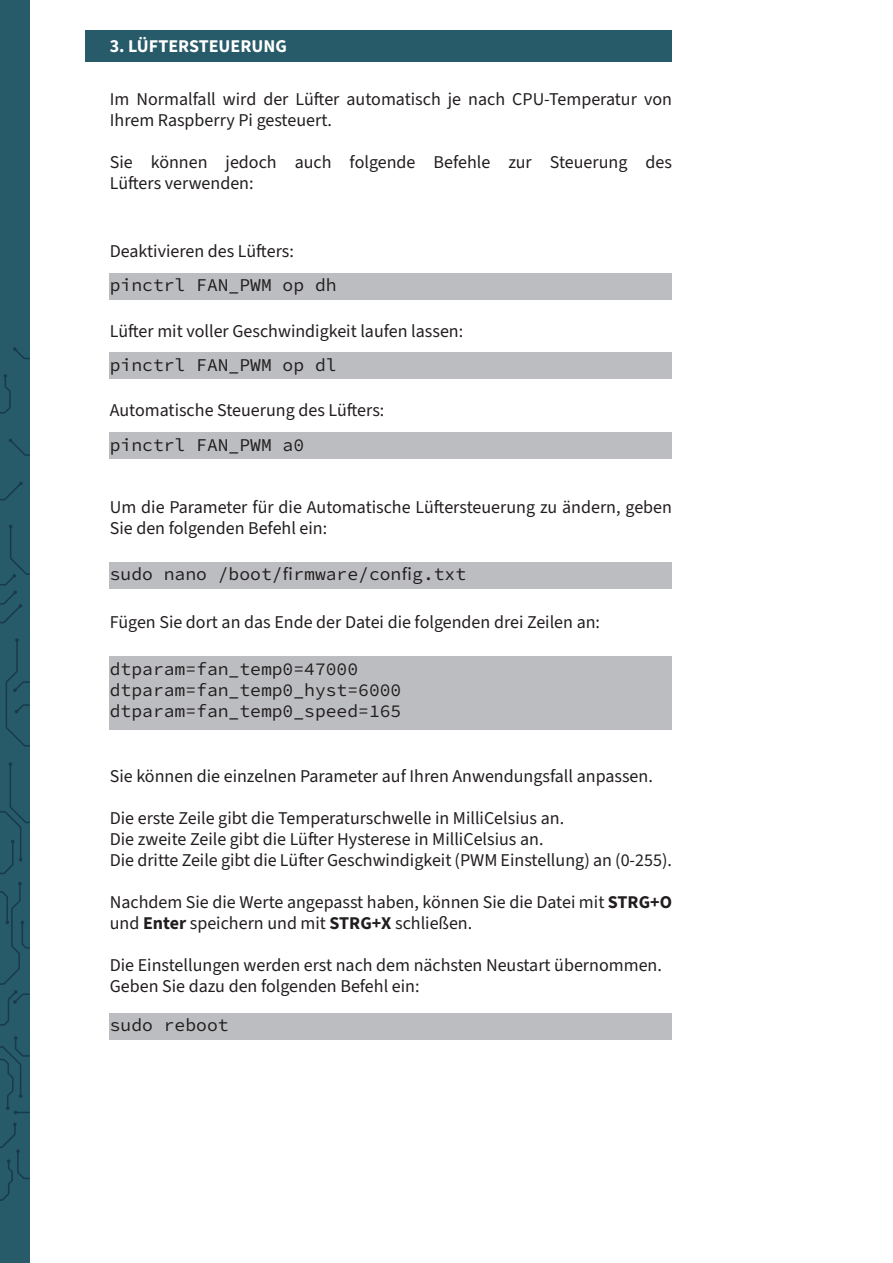
<style>
.page{position:relative;width:893px;height:1263px;background:#fff}
.page>*{position:absolute;margin:0;border:0;box-sizing:border-box;transform-origin:0 0}
.Default{font:18px/21px "Source Sans 3";color:#221e1f}
.Default-2{font:18px "Source Code Pro";color:#221e1f}
.t1{font:700 18px "Source Sans 3";color:#fff}
.s1{font-weight:700}
</style>
<div class="page">
<div style="left:110px;top:273px;width:562px;height:26px;background:#bcbdc0"></div>
<div style="left:0;top:0;width:30px;height:1263px;background:#275b6a"></div>
<svg style="left:0;top:1122px;width:30px;height:79px"></svg>
<svg style="left:0;top:1036px;width:30px;height:78px"></svg>
<svg style="left:0;top:882px;width:30px;height:144px"></svg>
<svg style="left:0;top:762px;width:30px;height:112px"></svg>
<svg style="left:5px;top:638px;width:25px;height:109px"></svg>
<svg style="left:0;top:525px;width:30px;height:99px"></svg>
<svg style="left:0;top:482px;width:23px;height:19px"></svg>
<svg style="left:9px;top:438px;width:21px;height:18px"></svg>
<svg style="left:0;top:374px;width:11px;height:40px"></svg>
<svg style="left:13px;top:347px;width:17px;height:12px"></svg>
<div style="left:85px;top:30px;width:587px;height:32px;background:#275b6a"></div>
<div style="left:110px;top:353px;width:562px;height:26px;background:#bcbdc0"></div>
<div style="left:110px;top:433px;width:562px;height:26px;background:#bcbdc0"></div>
<div style="left:110px;top:563px;width:562px;height:26px;background:#bcbdc0"></div>
<div style="left:110px;top:657px;width:562px;height:73px;background:#bcbdc0"></div>
<div style="left:110px;top:1013px;width:562px;height:27px;background:#bcbdc0"></div>
<p class="t1" style="left:110px;top:34px;width:179px">3. LÜFTERSTEUERUNG</p>
<p class="Default" style="left:110px;top:88px;width:564px">Im Normalfall wird der Lüfter automatisch je nach CPU-Temperatur von<br>Ihrem Raspberry Pi gesteuert.</p>
<p class="Default" style="left:110px;top:151px;width:564px">Sie können jedoch auch folgende Befehle zur Steuerung des<br>Lüfters verwenden:</p>
<p class="Default" style="left:110px;top:240px;width:186px">Deaktivieren des Lüfters:</p>
<p class="Default-2" style="left:110px;top:272px;width:228px">pinctrl FAN_PWM op dh</p>
<p class="Default" style="left:110px;top:320px;width:355px">Lüfter mit voller Geschwindigkeit laufen lassen:</p>
<p class="Default-2" style="left:110px;top:351px;width:228px">pinctrl FAN_PWM op dl</p>
<p class="Default" style="left:110px;top:400px;width:276px">Automatische Steuerung des Lüfters:</p>
<p class="Default-2" style="left:110px;top:431px;width:196px">pinctrl FAN_PWM a0</p>
<p class="Default" style="left:110px;top:496px;width:564px">Um die Parameter für die Automatische Lüftersteuerung zu ändern, geben<br>Sie den folgenden Befehl ein:</p>
<p class="Default-2" style="left:110px;top:561px;width:358px">sudo nano /boot/firmware/config.txt</p>
<p class="Default" style="left:110px;top:612px;width:492px">Fügen Sie dort an das Ende der Datei die folgenden drei Zeilen an:</p>
<p class="Default-2" style="left:110px;top:655px;width:250px">dtparam=fan_temp0=47000</p>
<p class="Default-2" style="left:110px;top:676px;width:293px">dtparam=fan_temp0_hyst=6000</p>
<p class="Default-2" style="left:110px;top:697px;width:293px">dtparam=fan_temp0_speed=165</p>
<p class="Default" style="left:110px;top:766px;width:544px">Sie können die einzelnen Parameter auf Ihren Anwendungsfall anpassen.</p>
<p class="Default" style="left:110px;top:808px;width:456px">Die erste Zeile gibt die Temperaturschwelle in MilliCelsius an.</p>
<p class="Default" style="left:110px;top:829px;width:435px">Die zweite Zeile gibt die Lüfter Hysterese in MilliCelsius an.</p>
<p class="Default" style="left:110px;top:850px;width:564px">Die dritte Zeile gibt die Lüfter Geschwindigkeit (PWM Einstellung) an (0-255).</p>
<p class="Default" style="left:110px;top:892px;width:564px">Nachdem Sie die Werte angepasst haben, können Sie die Datei mit <span class="s1">STRG+O </span>und <span class="s1">Enter</span> speichern und mit <span class="s1">STRG+X</span> schließen.</p>
<p class="Default" style="left:110px;top:955px;width:554px">Die Einstellungen werden erst nach dem nächsten Neustart übernommen.</p>
<p class="Default" style="left:110px;top:976px;width:311px">Geben Sie dazu den folgenden Befehl ein:</p>
<p class="Default-2" style="left:110px;top:1012px;width:120px">sudo reboot</p>
</div>
